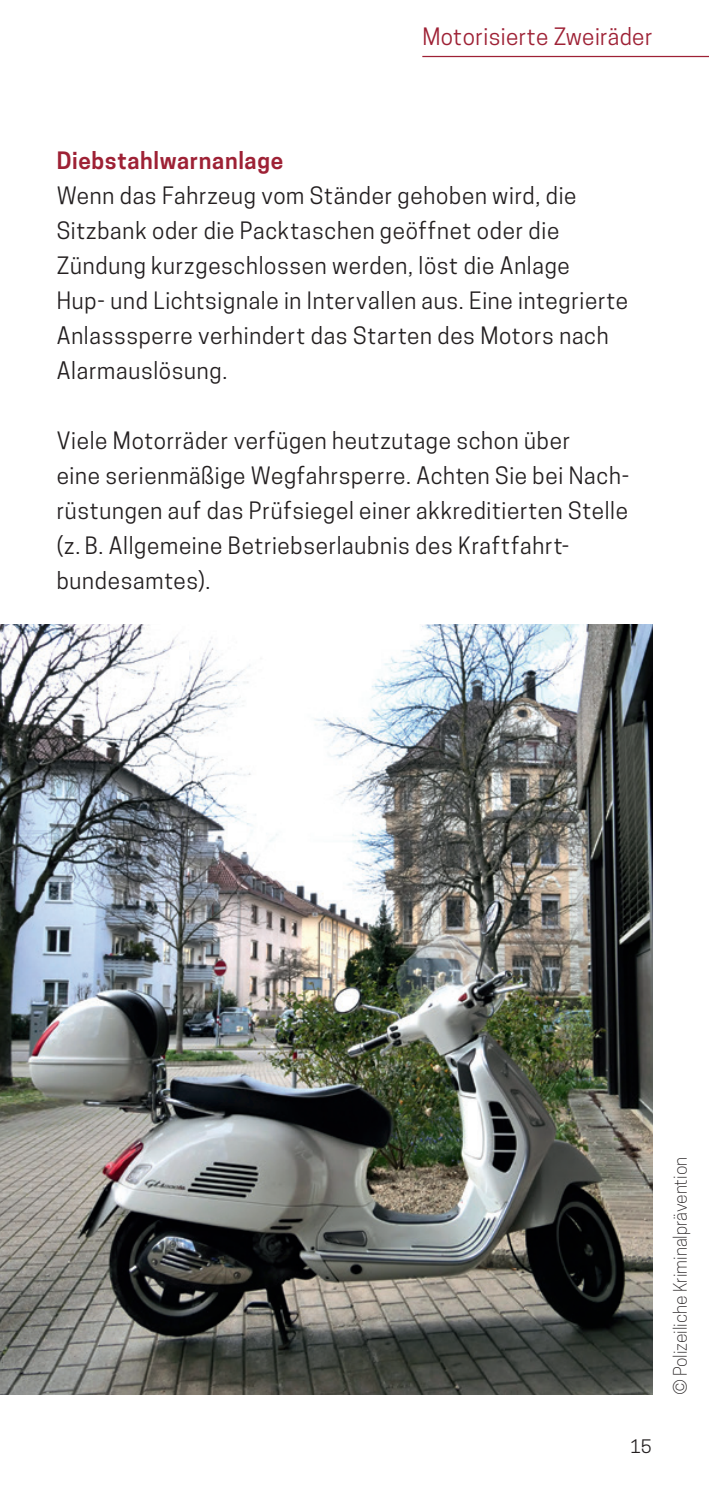
<style>
.page{position:relative;width:709px;height:1489px;background:#fff}
.page>*{position:absolute;margin:0;border:0;box-sizing:border-box;transform-origin:0 0}
.t1{font:22.5px/35px "Cooper Hewitt";letter-spacing:.03em;color:#231f20}
.t2{font:22.5px "Cooper Hewitt";letter-spacing:.02em;color:#9e2135}
.t3{font:600 22.5px "Cooper Hewitt";letter-spacing:.03em;color:#9e2135}
.t4{font:300 17.5px "Cooper Hewitt";color:#231f20}
.t5{font:17.5px "Cooper Hewitt";color:#231f20}
</style>
<div class="page">
<img style="left:0;top:624px;width:652px;height:770px">
<hr style="left:422px;top:56px;width:287px;height:1px;background:#9e2135">
<p class="t2" style="left:422px;top:24px;width:232px">Motorisierte Zweiräder</p>
<p class="t3" style="left:57px;top:147px;width:228px">Diebstahlwarnanlage</p>
<p class="t1" style="left:57px;top:178px;width:573px">Wenn das Fahrzeug vom Ständer gehoben wird, die Sitzbank oder die Packtaschen geöffnet oder die Zündung kurzgeschlossen werden, löst die Anlage<br>Hup- und Lichtsignale in Intervallen aus. Eine integrierte Anlasssperre verhindert das Starten des Motors nach Alarmauslösung.</p>
<p class="t1" style="left:57px;top:423px;width:574px">Viele Motorräder verfügen heutzutage schon über<br>eine serienmäßige Wegfahrsperre. Achten Sie bei Nach&shy;rüstungen auf das Prüfsiegel einer akkreditierten Stelle (z. B. Allgemeine Betriebserlaubnis des Kraftfahrt&shy;bundesamtes).</p>
<p class="t5" style="left:630px;top:1435px;width:22px">15</p>
<p class="t4" style="left:670px;top:1394px;width:240px;rotate:-90deg">© Polizeiliche Kriminalprävention</p>
</div>
